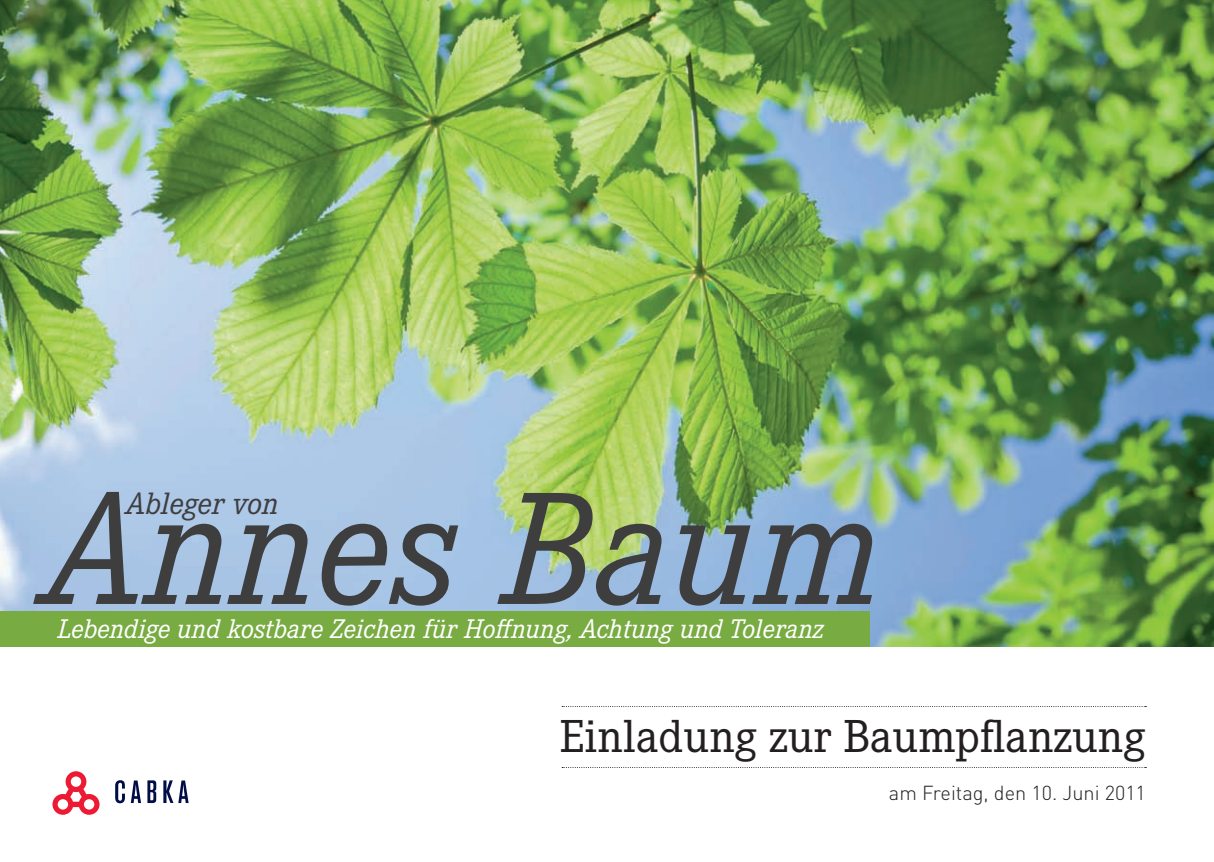
<style>
.page{position:relative;width:1214px;height:862px;background:#fff}
.page>*{position:absolute;margin:0;border:0;box-sizing:border-box;transform-origin:0 0}
.t1{font:italic 166.4px "Corporate E";color:#3e3e3f}
.t2{font:48px "Corporate E";color:#231f20}
.t3{font:italic 32px "Corporate E";color:#3e3e3f}
.t4{font:italic 28px "Corporate E";color:#fff}
.t5{font:300 20px "DIN Pro";color:#231f20}
</style>
<div class="page">
<svg style="left:562px;top:767px;width:584px;height:1px"></svg>
<svg style="left:562px;top:706px;width:584px;height:1px"></svg>
<img style="left:0;top:0;width:1213px;height:646px">
<div style="left:0;top:611px;width:869px;height:36px;background:#78ab41"></div>
<svg style="left:52px;top:771px;width:47px;height:44px"></svg>
<svg style="left:115px;top:780px;width:10px;height:23px"></svg>
<svg style="left:131px;top:780px;width:10px;height:23px"></svg>
<svg style="left:147px;top:780px;width:9px;height:23px"></svg>
<svg style="left:163px;top:780px;width:26px;height:23px"></svg>
<h1 class="t1" style="left:42px;top:459px;width:841px">Annes Baum</h1>
<p class="t4" style="left:58px;top:613px;width:768px">Lebendige und kostbare Zeichen für Hoffnung, Achtung und Toleranz</p>
<p class="t3" style="left:126px;top:486px;width:154px">Ableger von</p>
<h2 class="t2" style="left:559px;top:710px;width:587px">Einladung zur Baumpflanzung</h2>
<p class="t5" style="left:888px;top:779px;width:258px">am Freitag, den 10. Juni 2011</p>
</div>
